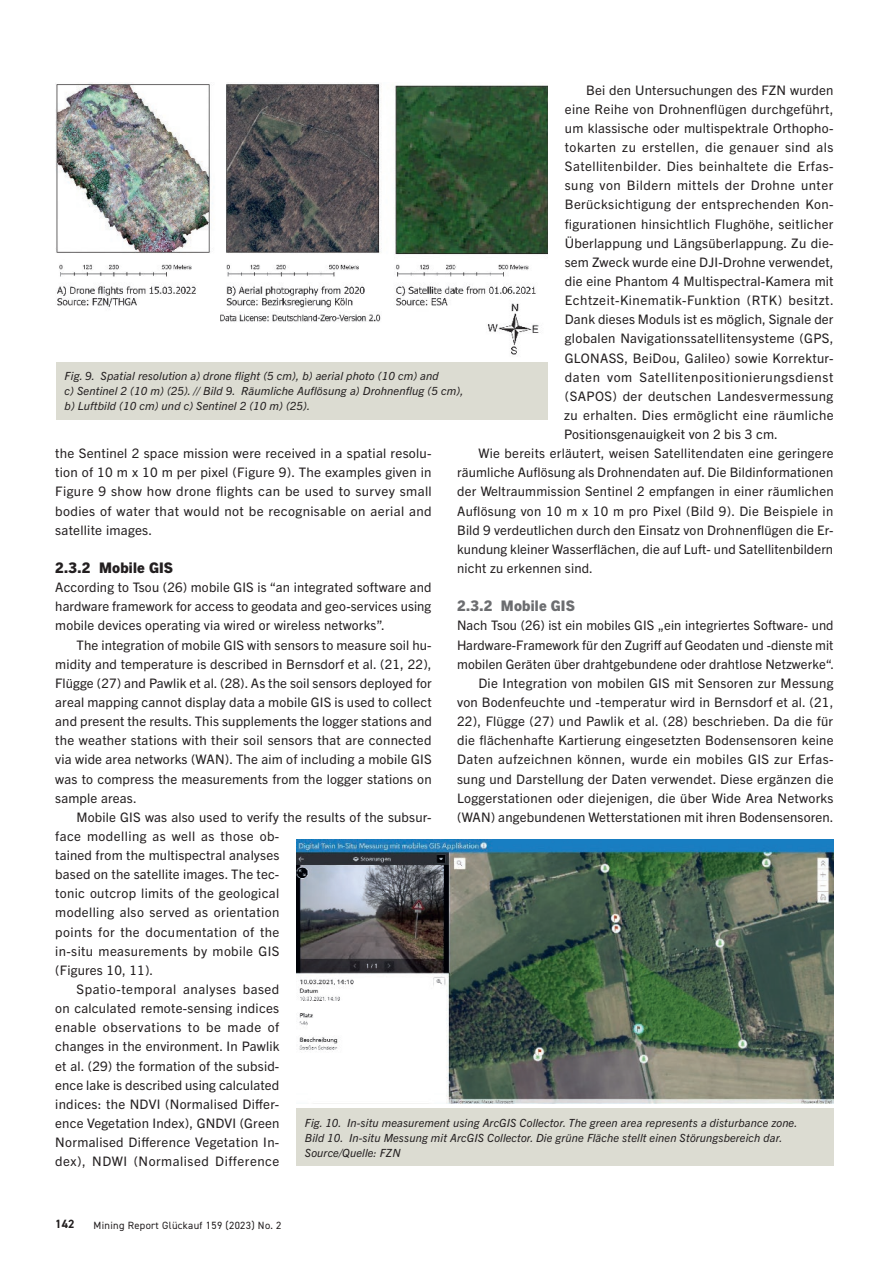
<style>
.page{position:relative;width:893px;height:1263px;background:#fff}
.page>*{position:absolute;margin:0;border:0;box-sizing:border-box;transform-origin:0 0}
.t1{font:800 14.7px "Trade Gothic Next LT Pro";letter-spacing:.01em;color:#6c6d70}
.t2{font:800 14.7px "Trade Gothic Next LT Pro";letter-spacing:.01em;color:#231f20}
.t3{font:13.2px/19.2px "Trade Gothic Next LT Pro";letter-spacing:.02em;color:#231f20;text-align:justify}
.t4{font:13.2px "Trade Gothic Next LT Pro";letter-spacing:.04em;color:#231f20}
.t5{font:13.2px "Trade Gothic Next LT Pro";letter-spacing:.045em;color:#231f20}
.t6{font:700 12px "DIN2014";color:#231f20}
.t7{font:italic 11.25px/15px "Trade Gothic Next LT Pro";letter-spacing:.01em;color:#231f20}
.t8{font:10.5px "DIN2014";letter-spacing:.03em;color:#231f20}
</style>
<div class="page">
<img style="left:296px;top:840px;width:537px;height:264px">
<div style="left:296px;top:1108px;width:537px;height:58px;background:#dcdcd2"></div>
<img style="left:55px;top:82px;width:493px;height:284px">
<div style="left:56px;top:362px;width:491px;height:58px;background:#dcdcd2"></div>
<p class="t3" style="left:586px;top:79px;width:249px">Bei den Untersuchungen des FZN wurden</p>
<p class="t3" style="left:565px;top:98px;width:270px">eine Reihe von Drohnenflügen durchgeführt,</p>
<p class="t3" style="left:565px;top:118px;width:270px">um klassische oder multispektrale Orthopho-</p>
<p class="t3" style="left:565px;top:137px;width:270px">tokarten zu erstellen, die genauer sind als</p>
<p class="t3" style="left:565px;top:156px;width:270px">Satellitenbilder. Dies beinhaltete die Erfas-</p>
<p class="t3" style="left:565px;top:175px;width:270px">sung von Bildern mittels der Drohne unter</p>
<p class="t3" style="left:565px;top:194px;width:270px">Berücksichtigung der entsprechenden Kon-</p>
<p class="t3" style="left:565px;top:213px;width:270px">figurationen hinsichtlich Flughöhe, seitlicher</p>
<p class="t3" style="left:565px;top:232px;width:270px">Überlappung und Längsüberlappung. Zu die-</p>
<p class="t3" style="left:565px;top:252px;width:270px">sem Zweck wurde eine DJI-Drohne verwendet,</p>
<p class="t3" style="left:565px;top:271px;width:270px">die eine Phantom 4 Multispectral-Kamera mit</p>
<p class="t4" style="left:565px;top:291px;width:270px">Echtzeit-Kinematik-Funktion (RTK) besitzt.</p>
<p class="t3" style="left:565px;top:309px;width:270px">Dank dieses Moduls ist es möglich, Signale der</p>
<p class="t3" style="left:565px;top:328px;width:270px">globalen Navigationssatellitensysteme (GPS,</p>
<p class="t3" style="left:565px;top:347px;width:270px">GLONASS, BeiDou, Galileo) sowie Korrektur-</p>
<p class="t5" style="left:565px;top:368px;width:270px">daten vom Satellitenpositionierungsdienst</p>
<p class="t3" style="left:565px;top:385px;width:270px">(SAPOS) der deutschen Landesvermessung</p>
<p class="t3" style="left:564px;top:405px;width:271px">zu erhalten. Dies ermöglicht eine räumliche</p>
<p class="t3" style="left:564px;top:424px;width:215px">Positionsgenauigkeit von 2 bis 3 cm.</p>
<p class="t3" style="left:478px;top:443px;width:357px">Wie bereits erläutert, weisen Satellitendaten eine geringere</p>
<p class="t3" style="left:457px;top:462px;width:378px">räumliche Auflösung als Drohnendaten auf. Die Bildinformationen</p>
<p class="t3" style="left:457px;top:481px;width:378px">der Weltraummission Sentinel 2 empfangen in einer räumlichen</p>
<p class="t3" style="left:457px;top:500px;width:378px">Auflösung von 10 m x 10 m pro Pixel (Bild 9). Die Beispiele in</p>
<p class="t3" style="left:457px;top:519px;width:378px">Bild 9 verdeutlichen durch den Einsatz von Drohnenflügen die Er-</p>
<p class="t3" style="left:457px;top:539px;width:378px">kundung kleiner Wasserflächen, die auf Luft- und Satellitenbildern</p>
<p class="t3" style="left:457px;top:558px;width:137px">nicht zu erkennen sind.</p>
<p class="t1" style="left:457px;top:596px;width:119px">2.3.2 Mobile GIS</p>
<p class="t3" style="left:457px;top:615px;width:378px;text-align:right">Nach Tsou (26) ist ein mobiles GIS „ein integriertes Software- und Hardware-Framework für den Zugriff auf Geodaten und -dienste mit mobilen Geräten über drahtgebundene oder drahtlose Netzwerke“.<br>Die Integration von mobilen GIS mit Sensoren zur Messung von Bodenfeuchte und -temperatur wird in Bernsdorf et al. (21, 22), Flügge (27) und Pawlik et al. (28) beschrieben. Da die für die flächenhafte Kartierung eingesetzten Bodensensoren keine Daten aufzeichnen können, wurde ein mobiles GIS zur Erfas&shy;sung und Darstellung der Daten verwendet. Diese ergänzen die Loggerstationen oder diejenigen, die über Wide Area Networks (WAN) angebundenen Wetterstationen mit ihren Bodensensoren.</p>
<p class="t7" style="left:65px;top:368px;width:400px">Fig. 9. Spatial resolution a) drone flight (5 cm), b) aerial photo (10 cm) and<br>c) Sentinel 2 (10 m) (25). // Bild 9. Räumliche Auflösung a) Drohnenflug (5 cm), b) Luftbild (10 cm) und c) Sentinel 2 (10 m) (25).</p>
<p class="t3" style="left:55px;top:443px;width:378px">the Sentinel 2 space mission were received in a spatial resolu&shy;tion of 10 m x 10 m per pixel (Figure 9). The examples given in Figure 9 show how drone flights can be used to survey small bodies of water that would not be recognisable on aerial and satellite images.</p>
<p class="t2" style="left:55px;top:557px;width:119px">2.3.2 Mobile GIS</p>
<p class="t3" style="left:55px;top:577px;width:378px">According to Tsou (26) mobile GIS is “an integrated software and hardware framework for access to geodata and geo-services using mobile devices operating via wired or wireless networks”.</p>
<p class="t3" style="left:55px;top:634px;width:378px;text-indent:21px">The integration of mobile GIS with sensors to measure soil hu&shy;midity and temperature is described in Bernsdorf et al. (21, 22), Flügge (27) and Pawlik et al. (28). As the soil sensors deployed for areal mapping cannot display data a mobile GIS is used to collect and present the results. This supplements the logger stations and the weather stations with their soil sensors that are connected via wide area networks (WAN). The aim of including a mobile GIS was to compress the measurements from the logger stations on sample areas.</p>
<p class="t3" style="left:77px;top:806px;width:357px">Mobile GIS was also used to verify the results of the subsur-</p>
<p class="t3" style="left:55px;top:826px;width:226px">face modelling as well as those ob-</p>
<p class="t3" style="left:55px;top:845px;width:226px">tained from the multispectral analyses</p>
<p class="t3" style="left:55px;top:864px;width:226px">based on the satellite images. The tec-</p>
<p class="t3" style="left:55px;top:883px;width:225px">tonic outcrop limits of the geological</p>
<p class="t3" style="left:55px;top:902px;width:226px">modelling also served as orientation</p>
<p class="t3" style="left:55px;top:921px;width:226px">points for the documentation of the</p>
<p class="t3" style="left:55px;top:940px;width:226px">in-situ measurements by mobile GIS</p>
<p class="t3" style="left:55px;top:959px;width:100px">(Figures 10, 11).</p>
<p class="t4" style="left:77px;top:980px;width:204px">Spatio-temporal analyses based</p>
<p class="t3" style="left:55px;top:998px;width:225px">on calculated remote-sensing indices</p>
<p class="t4" style="left:55px;top:1018px;width:226px">enable observations to be made of</p>
<p class="t3" style="left:55px;top:1036px;width:226px">changes in the environment. In Pawlik</p>
<p class="t3" style="left:55px;top:1055px;width:226px">et al. (29) the formation of the subsid-</p>
<p class="t3" style="left:55px;top:1074px;width:225px">ence lake is described using calculated</p>
<p class="t3" style="left:55px;top:1093px;width:226px">indices: the NDVI (Normalised Differ-</p>
<p class="t3" style="left:55px;top:1113px;width:226px">ence Vegetation Index), GNDVI (Green</p>
<p class="t3" style="left:55px;top:1132px;width:226px">Normalised Difference Vegetation In-</p>
<p class="t4" style="left:55px;top:1152px;width:226px">dex), NDWI (Normalised Difference</p>
<p class="t7" style="left:305px;top:1114px;width:494px">Fig. 10. In-situ measurement using ArcGIS Collector. The green area represents a disturbance zone.<br>Bild 10. In-situ Messung mit ArcGIS Collector. Die grüne Fläche stellt einen Störungsbereich dar.<br>Source/Quelle: FZN</p>
<p class="t6" style="left:55px;top:1216px;width:21px">142</p>
<p class="t8" style="left:94px;top:1218px;width:189px">Mining Report Glückauf 159 (2023) No. 2</p>
</div>
